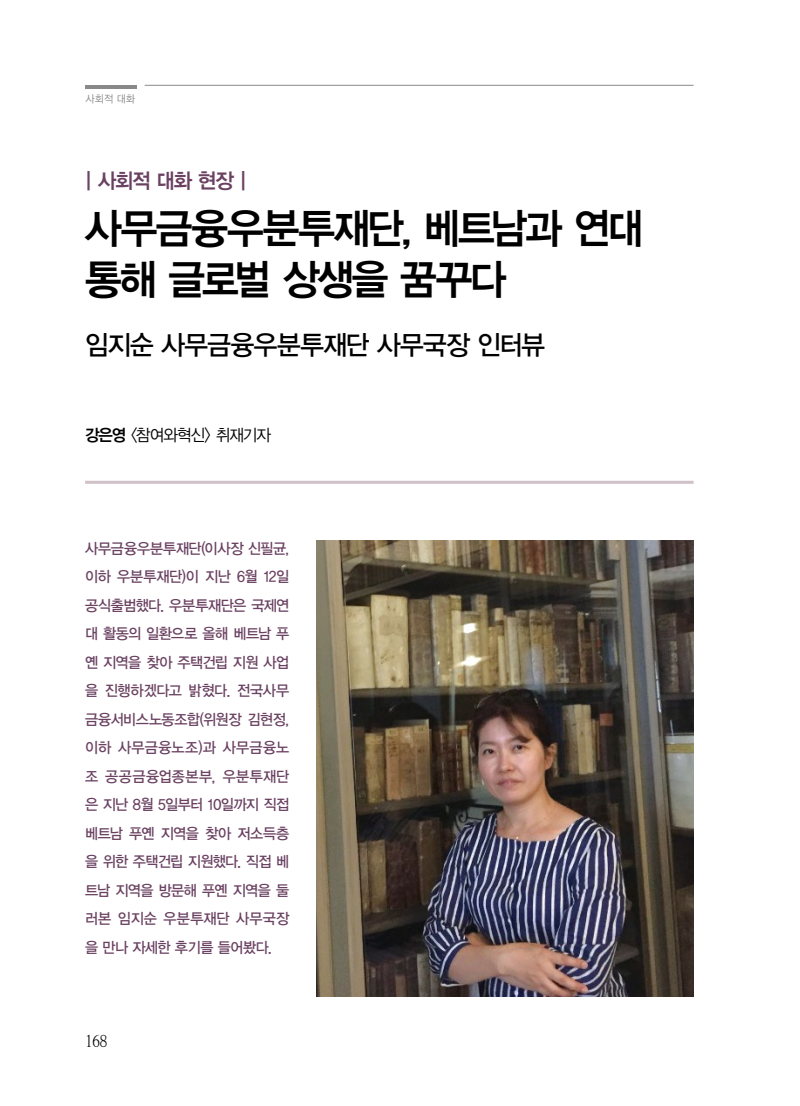
<style>
.page{position:relative;width:800px;height:1106px;background:#fff}
.page>*{position:absolute;margin:0;border:0;box-sizing:border-box;transform-origin:0 0}
.t1{font:42px/51px "YDVYGO34";letter-spacing:-.045em;color:#000;scale:.95 1}
.t2{font:27px "YDVYGO33";letter-spacing:-.03em;color:#000;scale:.95 1}
.t3{font:21px "YDVYGO34";letter-spacing:-.06em;color:#6a4161;scale:.95 1}
.t4{font:16.5px "YDVYGO32";letter-spacing:-.05em;color:#000;scale:.95 1}
.t5{font:16.5px "YDVY Mj O520";color:#000}
.t6{font:15px/28.5px "YDVYGO33";letter-spacing:-.035em;color:#6a4161;text-align:justify;scale:.95 1}
.t7{font:10.5px "YDVYGO32";color:#898989;scale:.95 1}
.s1{font-family:"YDVYGO34"}
</style>
<div class="page">
<hr style="left:85px;top:481px;width:608px;height:3px;background:#d0c1c8">
<img style="left:316px;top:541px;width:377px;height:455px">
<hr style="left:85px;top:85px;width:51px;height:3px;background:#898989">
<hr style="left:145px;top:85px;width:548px;height:1px;background:#898989">
<p class="t7" style="left:86px;top:93px;width:53px">사회적 대화</p>
<h3 class="t3" style="left:85px;top:168px;width:172px">| 사회적 대화 현장 |</h3>
<h1 class="t1" style="left:85px;top:203px;width:589px">사무금융우분투재단, 베트남과 연대 통해 글로벌 상생을 꿈꾸다</h1>
<h2 class="t2" style="left:85px;top:329px;width:485px">임지순 사무금융우분투재단 사무국장 인터뷰</h2>
<p class="t4" style="left:85px;top:425px;width:197px"><span class="s1">강은영</span> &lt;참여와혁신&gt; 취재기자</p>
<p class="t6" style="left:85px;top:534px;width:216px">사무금융우분투재단(이사장 신필균, 이하 우분투재단)이 지난 6월 12일 공식출범했다. 우분투재단은 국제연 대 활동의 일환으로 올해 베트남 푸 옌 지역을 찾아 주택건립 지원 사업 을 진행하겠다고 밝혔다. 전국사무 금융서비스노동조합(위원장 김현정, 이하 사무금융노조)과 사무금융노 조 공공금융업종본부, 우분투재단 은 지난 8월 5일부터 10일까지 직접 베트남 푸옌 지역을 찾아 저소득층 을 위한 주택건립 지원했다. 직접 베 트남 지역을 방문해 푸옌 지역을 둘 러본 임지순 우분투재단 사무국장 을 만나 자세한 후기를 들어봤다.</p>
<p class="t5" style="left:85px;top:1031px;width:24px">168</p>
</div>
